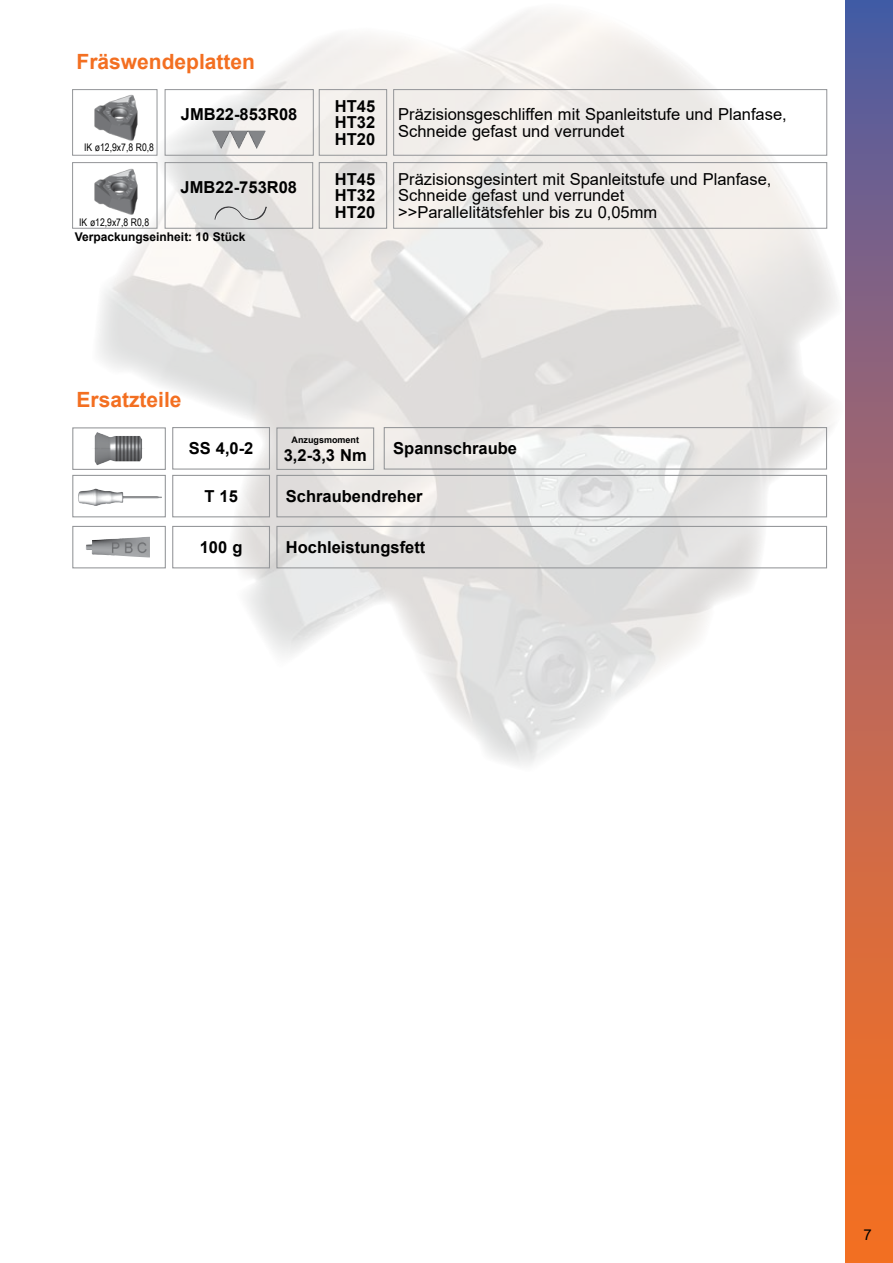
<style>
.page{position:relative;width:893px;height:1263px;background:#fff}
.page>*{position:absolute;margin:0;border:0;box-sizing:border-box;transform-origin:0 0}
.t1{font:700 21px "Arial";color:#f36f21}
.t2{font:16.5px/16.5px "Arial";color:#000}
.t3{font:700 16.5px/16.5px "Arial";color:#000;text-align:justify}
.t4{font:15px "Arial";color:#000}
.t5{font:700 12px "Arial";color:#000}
.t6{font:10.5px "Arial Narrow";color:#000}
.t7{font:700 9px "Arial";color:#000}
</style>
<div class="page">
<img style="left:78px;top:11px;width:759px;height:754px">
<svg style="left:845px;top:0;width:48px;height:1263px;background:#ad665f"></svg>
<img style="left:85px;top:537px;width:65px;height:20px">
<div style="left:72px;top:526px;width:94px;height:42px;border:1px solid #939598"></div>
<img style="left:78px;top:489px;width:84px;height:17px">
<div style="left:72px;top:475px;width:94px;height:42px;border:1px solid #939598"></div>
<div style="left:172px;top:475px;width:98px;height:42px;border:1px solid #939598"></div>
<div style="left:172px;top:526px;width:98px;height:42px;border:1px solid #939598"></div>
<div style="left:172px;top:427px;width:98px;height:43px;border:1px solid #939598"></div>
<img style="left:91px;top:432px;width:54px;height:33px">
<div style="left:72px;top:427px;width:94px;height:43px;border:1px solid #939598"></div>
<img style="left:90px;top:92px;width:51px;height:51px">
<div style="left:72px;top:89px;width:85px;height:67px;border:1px solid #939598"></div>
<div style="left:165px;top:89px;width:149px;height:67px;border:1px solid #939598"></div>
<div style="left:319px;top:89px;width:68px;height:67px;border:1px solid #939598"></div>
<img style="left:212px;top:131px;width:34px;height:18px">
<img style="left:245px;top:206px;width:20px;height:12px">
<div style="left:165px;top:162px;width:148px;height:67px;border:1px solid #939598"></div>
<div style="left:319px;top:162px;width:68px;height:67px;border:1px solid #939598"></div>
<img style="left:90px;top:166px;width:51px;height:51px">
<div style="left:72px;top:162px;width:85px;height:67px;border:1px solid #939598"></div>
<div style="left:393px;top:89px;width:434px;height:67px;border:1px solid #939598"></div>
<div style="left:384px;top:427px;width:443px;height:43px;border:1px solid #939598"></div>
<div style="left:276px;top:475px;width:551px;height:42px;border:1px solid #939598"></div>
<div style="left:276px;top:526px;width:551px;height:42px;border:1px solid #939598"></div>
<div style="left:276px;top:427px;width:98px;height:43px;border:1px solid #939598"></div>
<div style="left:393px;top:162px;width:434px;height:67px;border:1px solid #939598"></div>
<p class="t1" style="left:77px;top:46px;width:180px">Fräswendeplatten</p>
<p class="t6" style="left:84px;top:140px;width:71px">IK ø12,9x7,8 R0,8</p>
<p class="t6" style="left:79px;top:215px;width:71px">IK ø12,9x7,8 R0,8</p>
<p class="t3" style="left:181px;top:106px;width:118px">JMB22-853R08</p>
<p class="t3" style="left:335px;top:98px;width:42px">HT45<br>HT32<br>HT20</p>
<p class="t3" style="left:181px;top:179px;width:118px">JMB22-753R08</p>
<p class="t3" style="left:335px;top:171px;width:42px">HT45<br>HT32<br>HT20</p>
<p class="t5" style="left:75px;top:228px;width:172px">Verpackungseinheit: 10 Stück</p>
<p class="t2" style="left:398px;top:106px;width:390px">Präzisionsgeschliffen mit Spanleitstufe und Planfase,<br>Schneide gefast und verrundet</p>
<p class="t2" style="left:398px;top:171px;width:375px">Präzisionsgesintert mit Spanleitstufe und Planfase,<br>Schneide gefast und verrundet &gt;&gt;Parallelitätsfehler bis zu 0,05mm</p>
<p class="t1" style="left:77px;top:385px;width:107px">Ersatzteile</p>
<p class="t3" style="left:189px;top:440px;width:66px">SS 4,0-2</p>
<p class="t3" style="left:204px;top:488px;width:35px">T 15</p>
<p class="t3" style="left:200px;top:539px;width:44px">100 g</p>
<p class="t7" style="left:292px;top:433px;width:69px">Anzugsmoment</p>
<p class="t3" style="left:284px;top:447px;width:84px">3,2-3,3 Nm</p>
<p class="t3" style="left:393px;top:440px;width:125px">Spannschraube</p>
<p class="t3" style="left:286px;top:488px;width:138px">Schraubendreher</p>
<p class="t3" style="left:286px;top:539px;width:141px">Hochleistungsfett</p>
<p class="t4" style="left:863px;top:1224px;width:10px">7</p>
</div>
